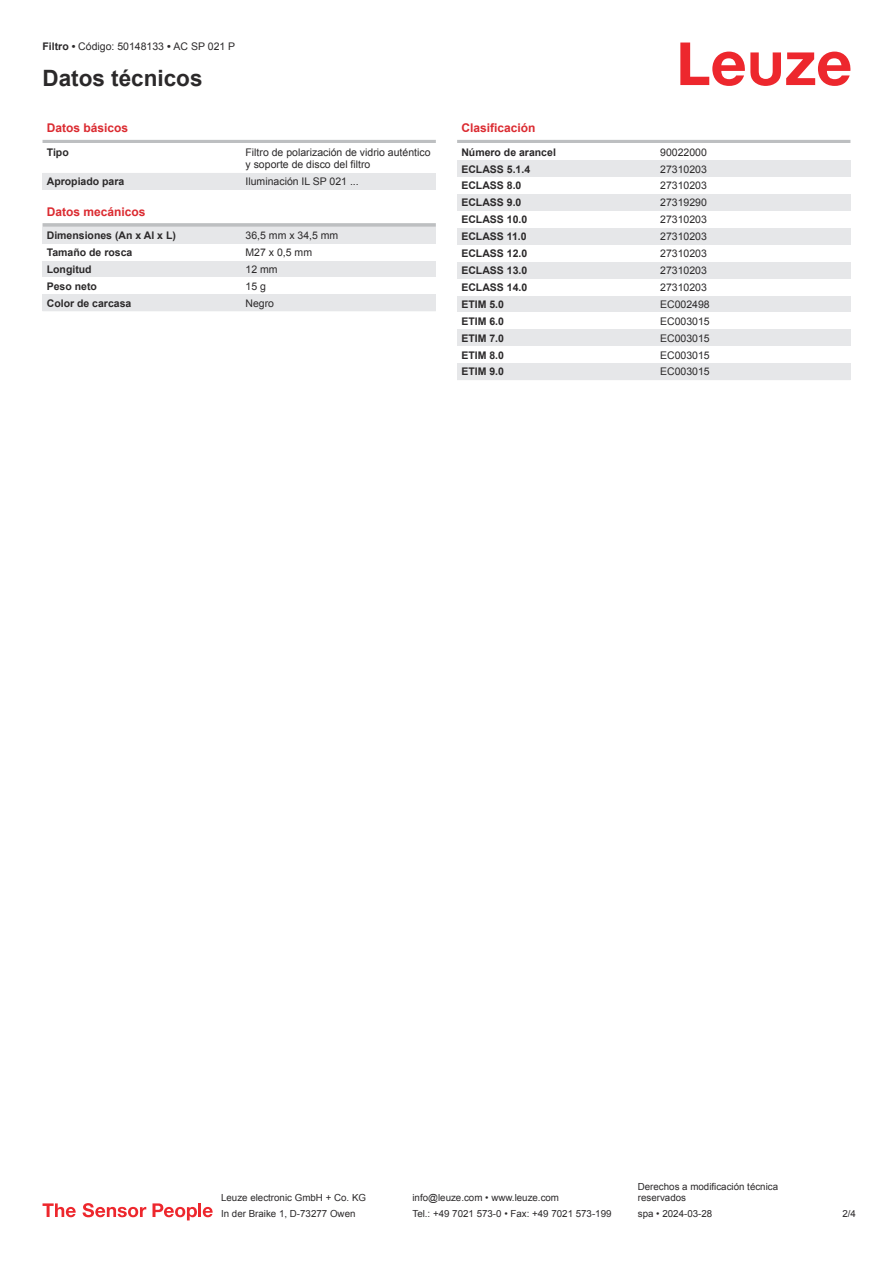
<style>
.page{position:relative;width:893px;height:1263px;background:#fff}
.page>*{position:absolute;margin:0;border:0;box-sizing:border-box;transform-origin:0 0}
.t1{font:700 22.5px "Arial";color:#2b292a}
.t2{font:700 12px "Arial";color:#db2a30}
.t3{font:10.5px/12.6px "Arial";color:#2b292a}
.t4{font:700 10.5px "Arial";color:#2b292a}
.t5{font:9.75px/11.7px "Arial";color:#2b292a}
.s1{font-weight:700}
</style>
<div class="page">
<svg style="left:680px;top:43px;width:170px;height:43px"></svg>
<hr style="left:43px;top:140px;width:393px;height:3px;background:#bdbfc1">
<div style="left:43px;top:173px;width:199px;height:17px;background:#e6e7e9"></div>
<div style="left:242px;top:173px;width:194px;height:17px;background:#e6e7e9"></div>
<hr style="left:43px;top:223px;width:393px;height:4px;background:#c6c8c9">
<div style="left:43px;top:227px;width:199px;height:17px;background:#e6e7e9"></div>
<div style="left:242px;top:227px;width:194px;height:17px;background:#e6e7e9"></div>
<div style="left:43px;top:261px;width:199px;height:16px;background:#e6e7e9"></div>
<div style="left:242px;top:261px;width:194px;height:16px;background:#e6e7e9"></div>
<div style="left:43px;top:294px;width:199px;height:17px;background:#e6e7e9"></div>
<div style="left:242px;top:294px;width:194px;height:17px;background:#e6e7e9"></div>
<hr style="left:457px;top:140px;width:393px;height:3px;background:#bdbfc1">
<div style="left:457px;top:160px;width:200px;height:17px;background:#e6e7e9"></div>
<div style="left:657px;top:160px;width:193px;height:17px;background:#e6e7e9"></div>
<div style="left:457px;top:194px;width:200px;height:17px;background:#e6e7e9"></div>
<div style="left:657px;top:194px;width:193px;height:17px;background:#e6e7e9"></div>
<div style="left:457px;top:228px;width:200px;height:17px;background:#e6e7e9"></div>
<div style="left:657px;top:228px;width:193px;height:17px;background:#e6e7e9"></div>
<div style="left:457px;top:262px;width:200px;height:17px;background:#e6e7e9"></div>
<div style="left:657px;top:262px;width:193px;height:17px;background:#e6e7e9"></div>
<div style="left:457px;top:296px;width:200px;height:16px;background:#e6e7e9"></div>
<div style="left:657px;top:296px;width:193px;height:16px;background:#e6e7e9"></div>
<div style="left:457px;top:329px;width:200px;height:17px;background:#e6e7e9"></div>
<div style="left:657px;top:329px;width:193px;height:17px;background:#e6e7e9"></div>
<div style="left:457px;top:363px;width:200px;height:17px;background:#e6e7e9"></div>
<div style="left:657px;top:363px;width:193px;height:17px;background:#e6e7e9"></div>
<svg style="left:43px;top:1203px;width:33px;height:14px"></svg>
<svg style="left:83px;top:1203px;width:63px;height:14px"></svg>
<svg style="left:153px;top:1203px;width:44px;height:17px"></svg>
<hr style="left:198px;top:1203px;width:3px;height:14px;background:#ed272d">
<svg style="left:203px;top:1207px;width:10px;height:10px"></svg>
<p class="t3" style="left:43px;top:41px;width:194px"><span class="s1">Filtro •</span> Código: 50148133 <span class="s1">•</span> AC SP 021 P</p>
<h1 class="t1" style="left:43px;top:70px;width:162px">Datos técnicos</h1>
<p class="t2" style="left:47px;top:123px;width:83px">Datos básicos</p>
<p class="t4" style="left:47px;top:148px;width:23px">Tipo</p>
<p class="t3" style="left:246px;top:147px;width:186px">Filtro de polarización de vidrio auténtico y soporte de disco del filtro</p>
<p class="t4" style="left:47px;top:177px;width:79px">Apropiado para</p>
<p class="t3" style="left:246px;top:176px;width:115px">Iluminación IL SP 021 ...</p>
<p class="t2" style="left:47px;top:207px;width:100px">Datos mecánicos</p>
<p class="t4" style="left:47px;top:231px;width:131px">Dimensiones (An x Al x L)</p>
<p class="t3" style="left:246px;top:230px;width:94px">36,5 mm x 34,5 mm</p>
<p class="t4" style="left:47px;top:248px;width:87px">Tamaño de rosca</p>
<p class="t3" style="left:246px;top:247px;width:68px">M27 x 0,5 mm</p>
<p class="t4" style="left:47px;top:265px;width:46px">Longitud</p>
<p class="t3" style="left:246px;top:264px;width:34px">12 mm</p>
<p class="t4" style="left:47px;top:282px;width:52px">Peso neto</p>
<p class="t3" style="left:246px;top:281px;width:22px">15 g</p>
<p class="t4" style="left:47px;top:299px;width:86px">Color de carcasa</p>
<p class="t3" style="left:246px;top:298px;width:30px">Negro</p>
<p class="t2" style="left:461px;top:123px;width:76px">Clasificación</p>
<p class="t4" style="left:461px;top:148px;width:96px">Número de arancel</p>
<p class="t3" style="left:660px;top:147px;width:48px">90022000</p>
<p class="t4" style="left:461px;top:165px;width:70px">ECLASS 5.1.4</p>
<p class="t3" style="left:660px;top:164px;width:48px">27310203</p>
<p class="t4" style="left:461px;top:182px;width:62px">ECLASS 8.0</p>
<p class="t3" style="left:660px;top:180px;width:48px">27310203</p>
<p class="t4" style="left:461px;top:199px;width:62px">ECLASS 9.0</p>
<p class="t3" style="left:660px;top:197px;width:48px">27319290</p>
<p class="t4" style="left:461px;top:216px;width:67px">ECLASS 10.0</p>
<p class="t3" style="left:660px;top:214px;width:48px">27310203</p>
<p class="t4" style="left:461px;top:233px;width:67px">ECLASS 11.0</p>
<p class="t3" style="left:660px;top:231px;width:48px">27310203</p>
<p class="t4" style="left:461px;top:249px;width:67px">ECLASS 12.0</p>
<p class="t3" style="left:660px;top:248px;width:48px">27310203</p>
<p class="t4" style="left:461px;top:266px;width:67px">ECLASS 13.0</p>
<p class="t3" style="left:660px;top:265px;width:48px">27310203</p>
<p class="t4" style="left:461px;top:283px;width:67px">ECLASS 14.0</p>
<p class="t3" style="left:660px;top:282px;width:48px">27310203</p>
<p class="t4" style="left:461px;top:300px;width:44px">ETIM 5.0</p>
<p class="t3" style="left:660px;top:299px;width:51px">EC002498</p>
<p class="t4" style="left:461px;top:317px;width:44px">ETIM 6.0</p>
<p class="t3" style="left:660px;top:316px;width:51px">EC003015</p>
<p class="t4" style="left:461px;top:334px;width:44px">ETIM 7.0</p>
<p class="t3" style="left:660px;top:333px;width:51px">EC003015</p>
<p class="t4" style="left:461px;top:351px;width:44px">ETIM 8.0</p>
<p class="t3" style="left:660px;top:349px;width:51px">EC003015</p>
<p class="t4" style="left:461px;top:368px;width:44px">ETIM 9.0</p>
<p class="t3" style="left:660px;top:366px;width:51px">EC003015</p>
<p class="t5" style="left:221px;top:1193px;width:146px">Leuze electronic GmbH + Co. KG</p>
<p class="t5" style="left:412px;top:1193px;width:148px">info@leuze.com • www.leuze.com</p>
<p class="t5" style="left:638px;top:1181px;width:142px">Derechos a modificación técnica reservados</p>
<p class="t5" style="left:221px;top:1209px;width:136px">In der Braike 1, D-73277 Owen</p>
<p class="t5" style="left:412px;top:1209px;width:201px">Tel.: +49 7021 573-0 • Fax: +49 7021 573-199</p>
<p class="t5" style="left:638px;top:1209px;width:76px">spa • 2024-03-28</p>
<p class="t5" style="left:842px;top:1209px;width:15px">2 /4</p>
</div>
